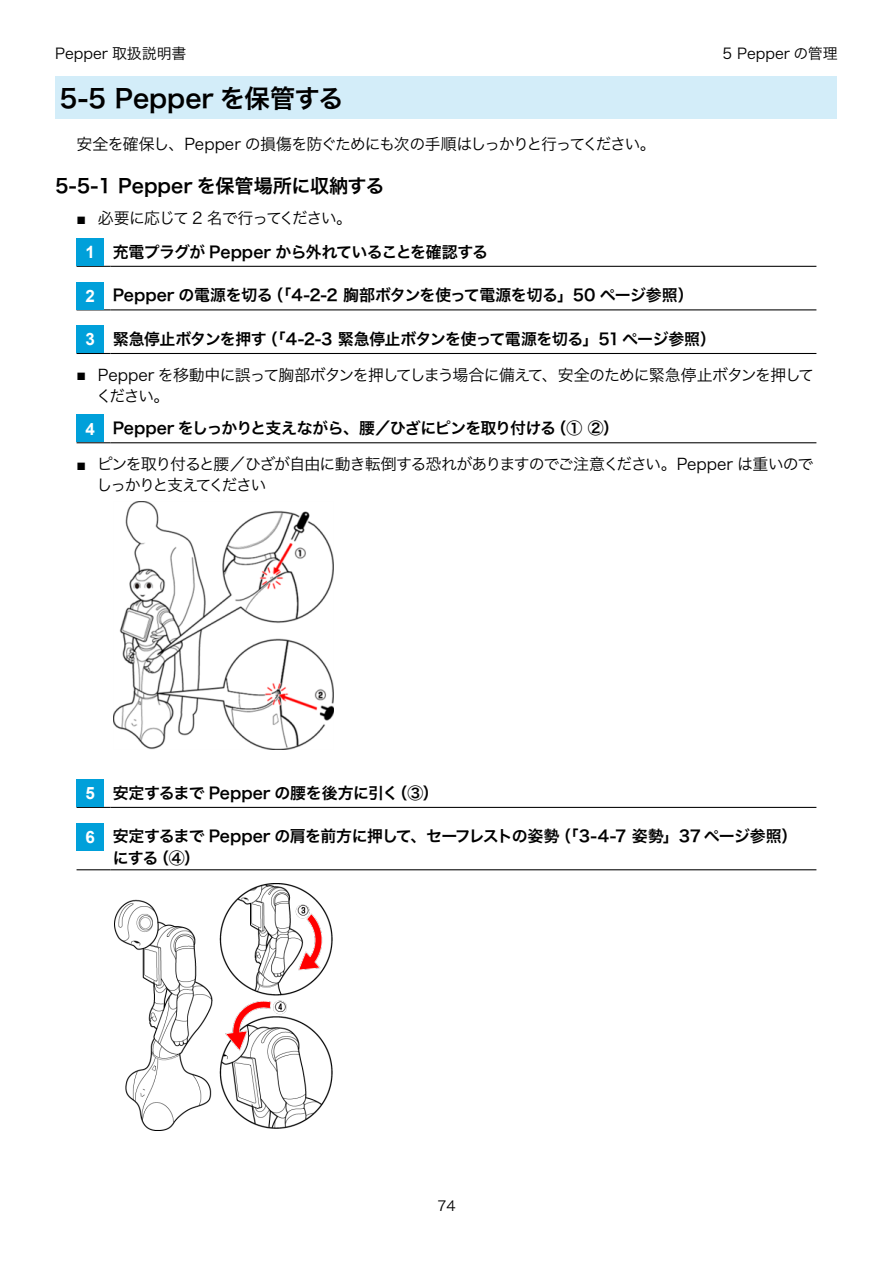
<style>
.page{position:relative;width:893px;height:1263px;background:#fff}
.page>*{position:absolute;margin:0;border:0;box-sizing:border-box;transform-origin:0 0}
.t1{font:25.5px "Hira Kaku Pro W6";color:#000}
.t2{font:19.2px "Hira Kaku Pro W6";color:#000}
.t3{font:15.9px/21.3px "Hira Kaku Pro W6";letter-spacing:-.03em;color:#000}
.t4{font:15.9px/21.3px "Hira Kaku Pro W3";letter-spacing:-.065em;color:#000}
.t5{font:15.9px "Hira Kaku Pro W6";letter-spacing:-.01em;color:#000}
.t6{font:14.85px "Hira Kaku Pro W3";color:#000}
.t7{font:13.8px "Hira Kaku Pro W3";color:#000}
.s1{font-family:"Arial"}
.s2{font-family:"Arial";font-weight:700;font-size:16.95px;color:#fff}
</style>
<div class="page">
<div style="left:55px;top:77px;width:782px;height:42px;background:#d3edf9"></div>
<hr style="left:77px;top:266px;width:34px;height:1px;background:#000">
<hr style="left:111px;top:266px;width:705px;height:1px;background:#000">
<div style="left:77px;top:238px;width:27px;height:28px;background:#00a0da"></div>
<hr style="left:77px;top:309px;width:34px;height:1px;background:#000">
<hr style="left:111px;top:309px;width:705px;height:1px;background:#000">
<div style="left:77px;top:282px;width:27px;height:27px;background:#00a0da"></div>
<hr style="left:77px;top:353px;width:34px;height:1px;background:#000">
<hr style="left:111px;top:353px;width:705px;height:1px;background:#000">
<div style="left:77px;top:325px;width:27px;height:28px;background:#00a0da"></div>
<hr style="left:77px;top:442px;width:34px;height:1px;background:#000">
<hr style="left:111px;top:442px;width:705px;height:1px;background:#000">
<div style="left:77px;top:415px;width:27px;height:27px;background:#00a0da"></div>
<img style="left:113px;top:502px;width:220px;height:247px">
<hr style="left:77px;top:807px;width:34px;height:1px;background:#000">
<hr style="left:111px;top:807px;width:705px;height:1px;background:#000">
<div style="left:77px;top:779px;width:27px;height:28px;background:#00a0da"></div>
<hr style="left:77px;top:869px;width:34px;height:1px;background:#000">
<hr style="left:111px;top:869px;width:705px;height:1px;background:#000">
<div style="left:77px;top:823px;width:27px;height:27px;background:#00a0da"></div>
<img style="left:114px;top:883px;width:218px;height:248px">
<p class="t6" style="left:55px;top:40px;width:133px">Pepper 取扱説明書</p>
<p class="t6" style="left:722px;top:40px;width:117px">5 Pepper の管理</p>
<h1 class="t1" style="left:60px;top:75px;width:286px">5-5 Pepper を保管する</h1>
<p class="t4" style="left:77px;top:132px;width:581px">安全を確保し、Pepper の損傷を防ぐためにも次の手順はしっかりと行ってください。</p>
<p class="t2" style="left:55px;top:169px;width:331px">5-5-1 Pepper を保管場所に収納する</p>
<p class="t4" style="left:77px;top:206px;width:277px"><span class="s1">■</span> 必要に応じて 2 名で行ってください。</p>
<p class="t3" style="left:86px;top:240px;width:404px"><span class="s2">1</span> 充電プラグが Pepper から外れていることを確認する</p>
<p class="t3" style="left:86px;top:284px;width:609px"><span class="s2">2</span> Pepper の電源を切る（「4-2-2 胸部ボタンを使って電源を切る」50 ページ参照）</p>
<p class="t3" style="left:86px;top:328px;width:632px"><span class="s2">3</span> 緊急停止ボタンを押す（「4-2-3 緊急停止ボタンを使って電源を切る」51 ページ参照）</p>
<p class="t4" style="left:96px;top:363px;width:719px;text-indent:-20px"><span class="s1">■</span> Pepper を移動中に誤って胸部ボタンを押してしまう場合に備えて、安全のために緊急停止ボタンを押してください。</p>
<p class="t3" style="left:86px;top:417px;width:535px"><span class="s2">4</span> Pepper をしっかりと支えながら、腰／ひざにピンを取り付ける（① ②）</p>
<p class="t4" style="left:97px;top:452px;width:718px;text-indent:-20px"><span class="s1">■</span> ピンを取り付ると腰／ひざが自由に動き転倒する恐れがありますのでご注意ください。Pepper は重いのでしっかりと支えてください</p>
<p class="t5" style="left:86px;top:778px;width:355px"><span class="s2">5</span> 安定するまで Pepper の腰を後方に引く（③）</p>
<p class="t3" style="left:113px;top:825px;width:686px;text-indent:-27px"><span class="s2">6</span> 安定するまで Pepper の肩を前方に押して、セーフレストの姿勢（「3-4-7 姿勢」37 ページ参照）にする（④）</p>
<p class="t7" style="left:437px;top:1194px;width:20px">74</p>
</div>
